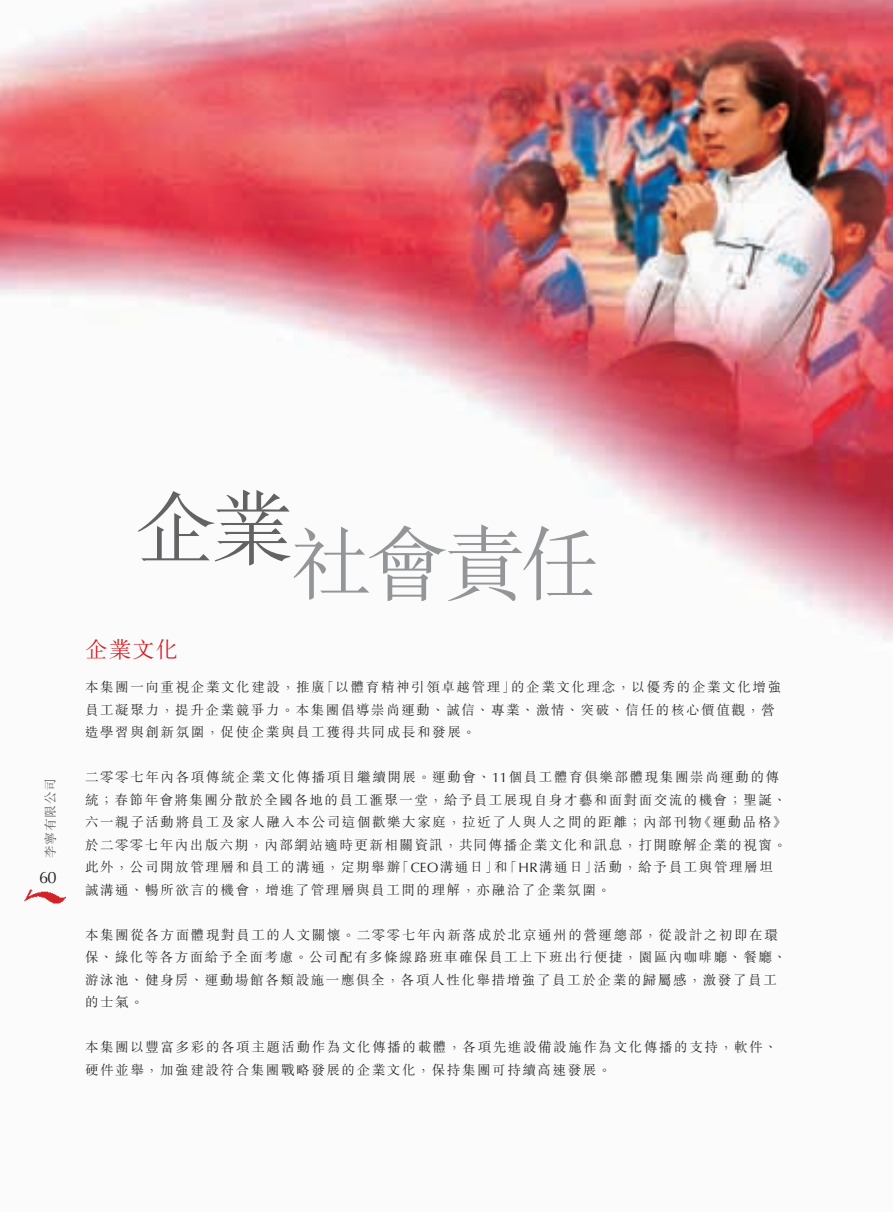
<style>
.page{position:relative;width:893px;height:1212px;background:#fff}
.page>*{position:absolute;margin:0;border:0;box-sizing:border-box;transform-origin:0 0}
.t1{font:300 81px "M Sung HK";letter-spacing:-.06em;color:#939598}
.t2{font:300 22.5px "M Sung HK";color:#d7171f}
.t3{font:16.5px "Optima LT Std";color:#231f20}
.t4{font:300 13.5px/22.5px "M Sung HK";letter-spacing:.12em;color:#231f20}
.t5{font:300 12.75px "M Sung HK";letter-spacing:.055em;color:#57585a}
.s1{font-family:"Optima LT Std";font-weight:400}
</style>
<div class="page">
<img style="left:0;top:0;width:893px;height:640px">
<img style="left:24px;top:889px;width:42px;height:15px">
<p class="t5" style="left:46px;top:858px;width:81px;rotate:-90deg">李寧有限公司</p>
<p class="t3" style="left:39px;top:871px;width:19px">60</p>
<p class="t1" style="left:135px;top:534px;width:467px"><sup>企業</sup>社會責任</p>
<p class="t2" style="left:85px;top:641px;width:95px">企業文化</p>
<p class="t4" style="left:85px;top:678px;width:698px">本集團一向重視企業文化建設，推廣「以體育精神引領卓越管理」的企業文化理念，以優秀的企業文化增強員工凝聚力，提升企業競爭力。本集團倡導崇尚運動、誠信、專業、激情、突破、信任的核心價值觀，營造學習與創新氛圍，促使企業與員工獲得共同成長和發展。</p>
<p class="t4" style="left:85px;top:768px;width:703px">二零零七年內各項傳統企業文化傳播項目繼續開展。運動會、<span class="s1">11</span>個員工體育俱樂部體現集團崇尚運動的傳統；春節年會將集團分散於全國各地的員工滙聚一堂，給予員工展現自身才藝和面對面交流的機會；聖誕、六一親子活動將員工及家人融入本公司這個歡樂大家庭，拉近了人與人之間的距離；內部刊物《運動品格》於二零零七年內出版六期，內部網站適時更新相關資訊，共同傳播企業文化和訊息，打開瞭解企業的視窗。此外，公司開放管理層和員工的溝通，定期舉辦「<span class="s1">CEO</span>溝通日」和「<span class="s1">HR</span>溝通日」活動，給予員工與管理層坦誠溝通、暢所欲言的機會，增進了管理層與員工間的理解，亦融洽了企業氛圍。</p>
<p class="t4" style="left:85px;top:925px;width:703px">本集團從各方面體現對員工的人文關懷。二零零七年內新落成於北京通州的營運總部，從設計之初即在環保、綠化等各方面給予全面考慮。公司配有多條線路班車確保員工上下班出行便捷，園區內咖啡廳、餐廳、游泳池、健身房、運動場館各類設施一應俱全，各項人性化舉措增強了員工於企業的歸屬感，激發了員工的士氣。</p>
<p class="t4" style="left:85px;top:1038px;width:694px">本集團以豐富多彩的各項主題活動作為文化傳播的載體，各項先進設備設施作為文化傳播的支持，軟件、硬件並舉，加強建設符合集團戰略發展的企業文化，保持集團可持續高速發展。</p>
</div>
